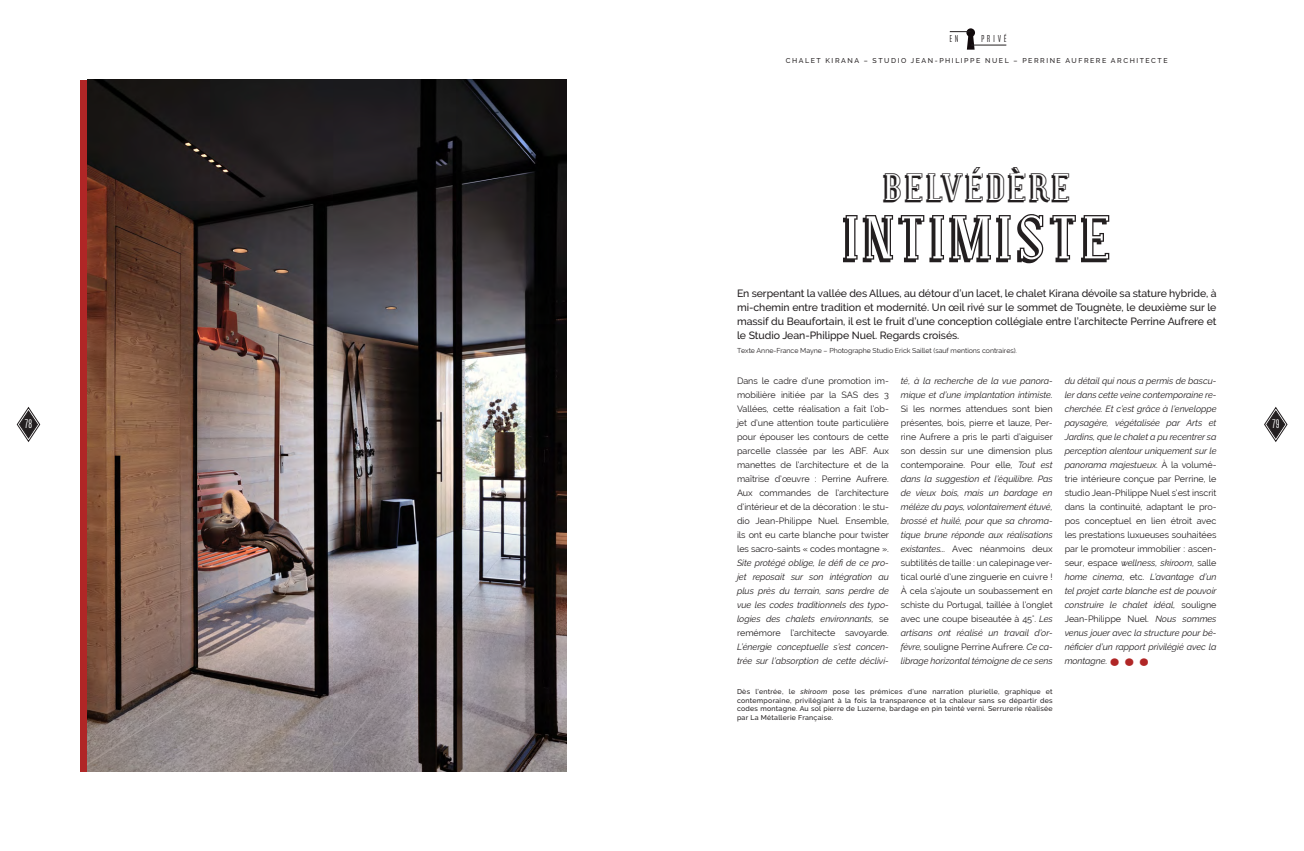
<style>
.page{position:relative;width:1304px;height:851px;background:#fff}
.page>*{position:absolute;margin:0;border:0;box-sizing:border-box;transform-origin:0 0}
.t1{font:60px "Covington Shadow";color:#231f20}
.t2{font:38px "Sybarite Large";color:#b02626}
.t3{font:37px "Covington Shadow";color:#231f20}
.t4{font:500 10.5px/14px "Raleway";letter-spacing:-.005em;color:#231f20;text-align:justify}
.t5{font:300 9.8px "Antonio";color:#fff}
.t6{font:9px/14px "Raleway";letter-spacing:-.005em;color:#231f20;text-align:justify}
.t7{font:italic 9px/14px "Raleway";letter-spacing:-.005em;color:#231f20;text-align:justify}
.t8{font:300 8px "Antonio";letter-spacing:.33em;color:#231f20}
.t9{font:500 7px/8.4px "Raleway";letter-spacing:.22em;color:#231f20;text-align:justify}
.t10{font:7px "Raleway";letter-spacing:-.005em;color:#231f20}
.s1{font-style:normal}
.s2{font-style:italic}
</style>
<div class="page">
<div style="left:80px;top:80px;width:201px;height:691px;background:#b02626"></div>
<img style="left:88px;top:80px;width:479px;height:691px">
<svg style="left:966px;top:28px;width:9px;height:9px"></svg>
<hr style="left:971px;top:45px;width:35px;height:1px;background:#231f20">
<svg style="left:950px;top:31px;width:25px;height:19px"></svg>
<svg style="left:17px;top:407px;width:23px;height:35px"></svg>
<svg style="left:1264px;top:407px;width:24px;height:35px"></svg>
<p class="t8" style="left:949px;top:33px;width:11px">E N</p>
<p class="t8" style="left:981px;top:33px;width:27px">PRIVÉ</p>
<p class="t9" style="left:786px;top:57px;width:383px">CHALET KIRANA – STUDIO JEAN-PHILIPPE NUEL – PERRINE AUFRERE ARCHITECTE</p>
<h3 class="t3" style="left:882px;top:168px;width:191px">BELVÉDÈRE</h3>
<h1 class="t1" style="left:840px;top:205px;width:274px">INTIMISTE</h1>
<p class="t4" style="left:737px;top:286px;width:481px">En serpentant la vallée des Allues, au détour d’un lacet, le chalet Kirana dévoile sa stature hybride, à mi-chemin entre tradition et modernité. Un œil rivé sur le sommet de Tougnète, le deuxième sur le massif du Beaufortain, il est le fruit d’une conception collégiale entre l’architecte Perrine Aufrere et le Studio Jean-Philippe Nuel. Regards croisés.</p>
<p class="t10" style="left:737px;top:346px;width:281px">Texte Anne-France Mayne – Photographe Studio Erick Saillet (sauf mentions contraires).</p>
<p class="t6" style="left:737px;top:373px;width:154px">Dans le cadre d’une promotion im&shy;mobilière initiée par la SAS des 3<br>Vallées, cette réalisation a fait l’ob&shy;jet d’une attention toute particulière pour épouser les contours de cette parcelle classée par les ABF. Aux manettes de l’architecture et de la maîtrise d’œuvre : Perrine Aufrere.<br>Aux commandes de l’architecture d’intérieur et de la décoration : le stu&shy;dio Jean-Philippe Nuel. Ensemble, ils ont eu carte blanche pour twister les sacro-saints « codes montagne ».</p>
<p class="t7" style="left:737px;top:555px;width:153px">Site protégé oblige, le défi de ce pro&shy;jet reposait sur son intégration au plus près du terrain, sans perdre de vue les codes traditionnels des typo&shy;logies des chalets environnants, <span class="s1">se remémore l’architecte savoyarde.</span></p>
<p class="t7" style="left:737px;top:639px;width:153px">L’énergie conceptuelle s’est concen&shy;trée sur l’absorption de cette déclivi-</p>
<p class="t7" style="left:901px;top:373px;width:153px">té, à la recherche de la vue panora&shy;mique et d’une implantation intimiste.</p>
<p class="t6" style="left:901px;top:401px;width:154px">Si les normes attendues sont bien présentes, bois, pierre et lauze, Per&shy;rine Aufrere a pris le parti d’aiguiser son dessin sur une dimension plus contemporaine. Pour elle, <span class="s2">Tout est dans la suggestion et l’équilibre. Pas de vieux bois, mais un bardage en mélèze du pays, volontairement étuvé, brossé et huilé, pour que sa chroma&shy;tique brune réponde aux réalisations existantes...</span> Avec néanmoins deux subtilités de taille : un calepinage ver&shy;tical ourlé d’une zinguerie en cuivre !<br>À cela s’ajoute un soubassement en schiste du Portugal, taillée à l’onglet avec une coupe biseautée à 45°. <span class="s2">Les artisans ont réalisé un travail d’or&shy;fèvre,</span> souligne Perrine Aufrere. <span class="s2">Ce ca&shy;librage horizontal témoigne de ce sens</span></p>
<p class="t7" style="left:1065px;top:374px;width:153px">du détail qui nous a permis de bascu&shy;ler dans cette veine contemporaine re&shy;cherchée. Et c’est grâce à l’enveloppe paysagère, végétalisée par Arts et Jardins, que le chalet a pu recentrer sa perception alentour uniquement sur le panorama majestueux. <span class="s1">À la volumé&shy;trie intérieure conçue par Perrine, le studio Jean-Philippe Nuel s’est inscrit dans la continuité, adaptant le pro&shy;pos conceptuel en lien étroit avec les prestations luxueuses souhaitées par le promoteur immobilier : ascen&shy;seur, espace</span> wellness, skiroom<span class="s1">, salle </span>home cinema<span class="s1">, etc.</span> L’avantage d’un tel projet carte blanche est de pouvoir construire le chalet idéal, <span class="s1">souligne Jean-Philippe Nuel.</span> Nous sommes venus jouer avec la structure pour bé&shy;néficier d’un rapport privilégié avec la montagne.</p>
<p class="t5" style="left:25px;top:417px;width:9px">78</p>
<p class="t5" style="left:1272px;top:417px;width:9px">79</p>
<h2 class="t2" style="left:1108px;top:627px;width:45px">...</h2>
<p class="t9" style="left:737px;top:687px;width:317px">Dès l’entrée, le <span class="s2">skiroom</span> pose les prémices d’une narration plurielle, graphique et contemporaine, privilégiant à la fois la transparence et la chaleur sans se départir des codes montagne. Au sol pierre de Luzerne, bardage en pin teinté verni. Serrurerie réalisée par La Métallerie Française.</p>
</div>
